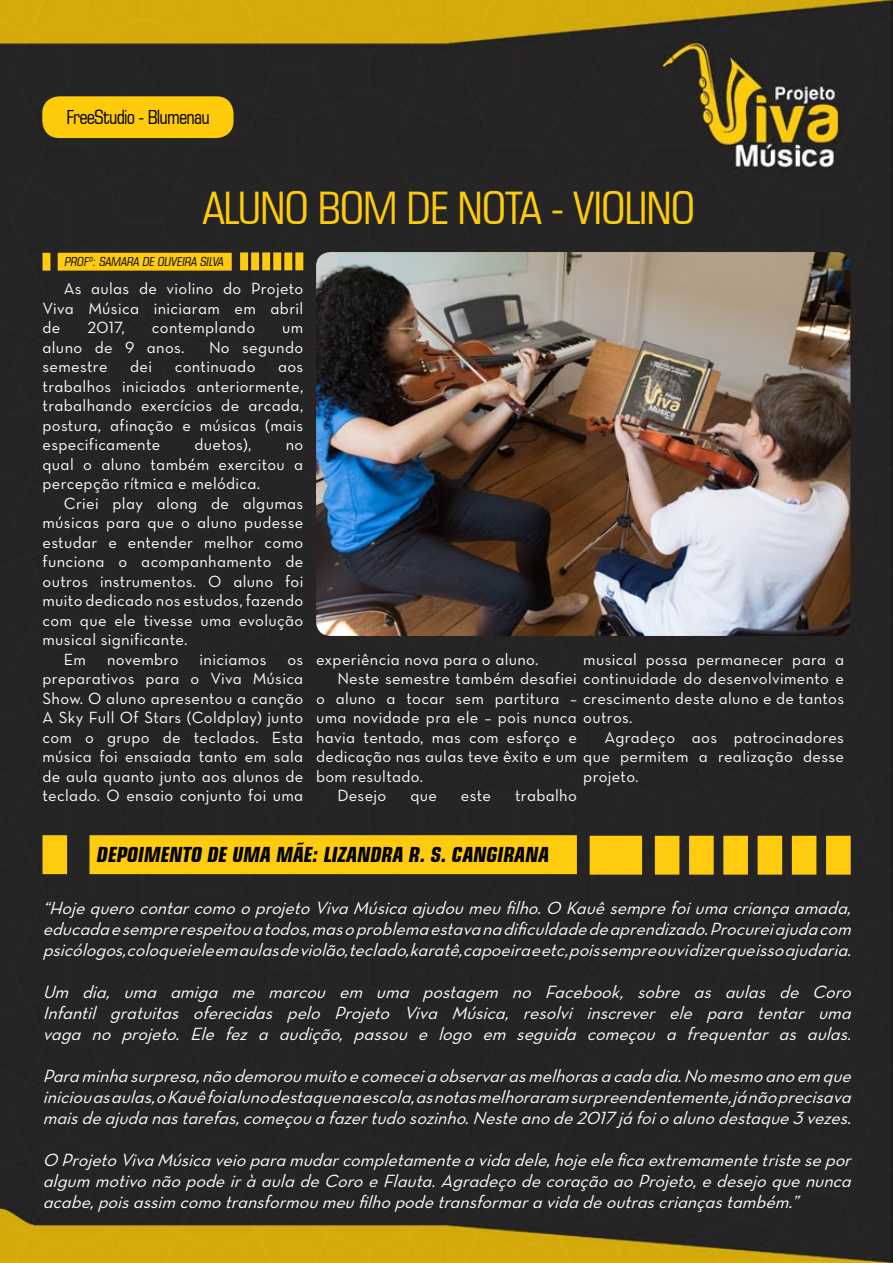
<style>
.page{position:relative;width:893px;height:1263px;background:#fff}
.page>*{position:absolute;margin:0;border:0;box-sizing:border-box;transform-origin:0 0}
.t1{font:condensed 45px "Square 721 BT";letter-spacing:-.025em;color:#fecb0b}
.t2{font:italic 700 condensed 21px "Square 721 BT";color:#000}
.t3{font:condensed 19.5px "Square 721 BT";letter-spacing:-.04em;color:#000}
.t4{font:italic 18px/21px "Neutra Text Book Alt";color:#fff;text-align:justify}
.t5{font:16.5px/19.5px "Neutra Text Book Alt";letter-spacing:.02em;color:#fff;text-align:justify}
.t6{font:italic condensed 12.45px "Square 721 BT";color:#000}
</style>
<div class="page">
<img style="left:0;top:0;width:893px;height:1263px">
<img style="left:316px;top:252px;width:534px;height:384px">
<svg style="left:240px;top:252px;width:8px;height:18px"></svg>
<svg style="left:251px;top:252px;width:8px;height:18px"></svg>
<svg style="left:262px;top:252px;width:8px;height:18px"></svg>
<svg style="left:273px;top:252px;width:8px;height:18px"></svg>
<svg style="left:284px;top:252px;width:8px;height:18px"></svg>
<svg style="left:295px;top:252px;width:8px;height:18px"></svg>
<div style="left:58px;top:253px;width:174px;height:18px;background:#fecb0e;border:2px solid #fecb0e"></div>
<div style="left:43px;top:253px;width:7px;height:18px;background:#fecb0e"></div>
<div style="left:42px;top:96px;width:192px;height:42px;background:#fecb0b;border-radius:17px"></div>
<div style="left:655px;top:836px;width:24px;height:39px;background:#fecb0e"></div>
<div style="left:689px;top:836px;width:25px;height:39px;background:#fecb0e;border:2px solid #fecb0e"></div>
<div style="left:723px;top:836px;width:25px;height:39px;background:#fecb0e;border:2px solid #fecb0e"></div>
<div style="left:758px;top:836px;width:24px;height:39px;background:#fecb0e"></div>
<div style="left:792px;top:836px;width:24px;height:39px;background:#fecb0e"></div>
<div style="left:826px;top:836px;width:25px;height:39px;background:#fecb0e;border:2px solid #fecb0e"></div>
<div style="left:89px;top:835px;width:488px;height:39px;background:#fecb0e;border:2px solid #fecb0e"></div>
<div style="left:43px;top:835px;width:24px;height:39px;background:#fecb0e"></div>
<div style="left:590px;top:836px;width:52px;height:39px;background:#fecb0e;border:2px solid #fecb0e"></div>
<p class="t3" style="left:67px;top:105px;width:145px">FreeStudio - Blumenau</p>
<h1 class="t1" style="left:203px;top:181px;width:494px">ALUNO BOM DE NOTA - VIOLINO</h1>
<p class="t6" style="left:64px;top:254px;width:163px">PROFº: SAMARA DE OLIVEIRA SILVA</p>
<p class="t5" style="left:43px;top:279px;width:262px;text-indent:21px">As aulas de violino do Projeto Viva Música iniciaram em abril de</p>
<p class="t5" style="left:87px;top:318px;width:39px">2017,</p>
<p class="t5" style="left:152px;top:318px;width:105px">contemplando</p>
<p class="t5" style="left:282px;top:318px;width:23px">um</p>
<p class="t5" style="left:43px;top:337px;width:144px">aluno de 9 anos.</p>
<p class="t5" style="left:209px;top:337px;width:96px">No segundo</p>
<p class="t5" style="left:43px;top:357px;width:66px">semestre</p>
<p class="t5" style="left:130px;top:357px;width:23px">dei</p>
<p class="t5" style="left:175px;top:357px;width:82px">continuado</p>
<p class="t5" style="left:43px;top:357px;width:262px;text-indent:236px">aos trabalhos iniciados anteriormente, trabalhando exercícios de arcada, postura, afinação e músicas (mais especificamente</p>
<p class="t5" style="left:195px;top:435px;width:58px">duetos),</p>
<p class="t5" style="left:43px;top:435px;width:262px;text-indent:243px">no qual o aluno também exercitou a percepção rítmica e melódica.</p>
<p class="t5" style="left:64px;top:493px;width:241px">Criei play along de algumas</p>
<p class="t5" style="left:43px;top:513px;width:262px">músicas para que o aluno pudesse</p>
<p class="t5" style="left:43px;top:532px;width:262px">estudar e entender melhor como</p>
<p class="t5" style="left:43px;top:552px;width:262px">funciona o acompanhamento de</p>
<p class="t5" style="left:43px;top:571px;width:262px">outros instrumentos. O aluno foi</p>
<p class="t5" style="left:43px;top:591px;width:262px">muito dedicado nos estudos, fazendo</p>
<p class="t5" style="left:43px;top:610px;width:262px">com que ele tivesse uma evolução</p>
<p class="t5" style="left:43px;top:630px;width:146px">musical significante.</p>
<p class="t5" style="left:64px;top:649px;width:24px">Em</p>
<p class="t5" style="left:107px;top:649px;width:73px">novembro</p>
<p class="t5" style="left:200px;top:649px;width:68px">iniciamos</p>
<p class="t5" style="left:43px;top:649px;width:262px;text-indent:245px">os preparativos para o Viva Música Show. O aluno apresentou a canção A Sky Full Of Stars (Coldplay) junto com o grupo de teclados. Esta música foi ensaiada tanto em sala de aula quanto junto aos alunos de teclado. O ensaio conjunto foi uma</p>
<p class="t5" style="left:316px;top:649px;width:224px">experiência nova para o aluno.</p>
<p class="t5" style="left:337px;top:669px;width:508px">Neste semestre também desafiei continuidade do desenvolvimento e</p>
<p class="t5" style="left:316px;top:688px;width:529px">o aluno a tocar sem partitura – crescimento deste aluno e de tantos</p>
<p class="t5" style="left:316px;top:708px;width:318px">uma novidade pra ele – pois nunca outros.</p>
<p class="t5" style="left:316px;top:727px;width:262px">havia tentado, mas com esforço e</p>
<p class="t5" style="left:316px;top:747px;width:529px">dedicação nas aulas teve êxito e um que permitem a realização desse</p>
<p class="t5" style="left:316px;top:766px;width:108px">bom resultado.</p>
<p class="t5" style="left:337px;top:786px;width:50px">Desejo</p>
<p class="t5" style="left:410px;top:786px;width:28px">que</p>
<p class="t5" style="left:461px;top:786px;width:32px">este</p>
<p class="t5" style="left:515px;top:786px;width:63px">trabalho</p>
<p class="t5" style="left:583px;top:649px;width:262px">musical possa permanecer para a</p>
<p class="t5" style="left:604px;top:727px;width:241px">Agradeço aos patrocinadores</p>
<p class="t5" style="left:583px;top:766px;width:57px">projeto.</p>
<p class="t2" style="left:96px;top:841px;width:458px">DEPOIMENTO DE UMA MÃE:LIZANDRA R.S.CANGIRANA</p>
<p class="t4" style="left:43px;top:897px;width:815px">“HojequerocontarcomooprojetoVivaMúsicaajudoumeufilho.O Kauêsemprefoiumacriançaamada, educadaesemprerespeitouatodos,masoproblemaestavanadificuldadedeaprendizado.Procureiajudacom psicólogos,coloqueieleem aulasdeviolão,teclado,karatê,capoeiraeetc,poissempreouvidizerqueissoajudaria.</p>
<p class="t4" style="left:43px;top:981px;width:815px">Um dia, uma amiga me marcou em uma postagem no Facebook, sobre as aulas de Coro Infantil gratuitas oferecidas pelo Projeto Viva Música, resolvi inscrever ele para tentar uma vaga no projeto. Ele fez a audição, passou e logo em seguida começou a frequentar as aulas.</p>
<p class="t4" style="left:43px;top:1065px;width:815px">Paraminhasurpresa,nãodemoroumuitoecomeceiaobservarasmelhorasacadadia.Nomesmoanoem que iniciouasaulas,oKauêfoialunodestaquenaescola,asnotasmelhoraram surpreendentemente,jánãoprecisava maisdeajudanastarefas,começouafazertudosozinho.Nesteanode2017jáfoioalunodestaque3vezes.</p>
<p class="t4" style="left:43px;top:1149px;width:815px">O ProjetoVivaMúsicaveioparamudarcompletamenteavidadele,hojeeleficaextremamentetristesepor algum motivonãopodeiràauladeCoroeFlauta.AgradeçodecoraçãoaoProjeto,edesejoquenunca acabe,poisassim comotransformoumeufilhopodetransformaravidadeoutrascriançastambém.”</p>
</div>
